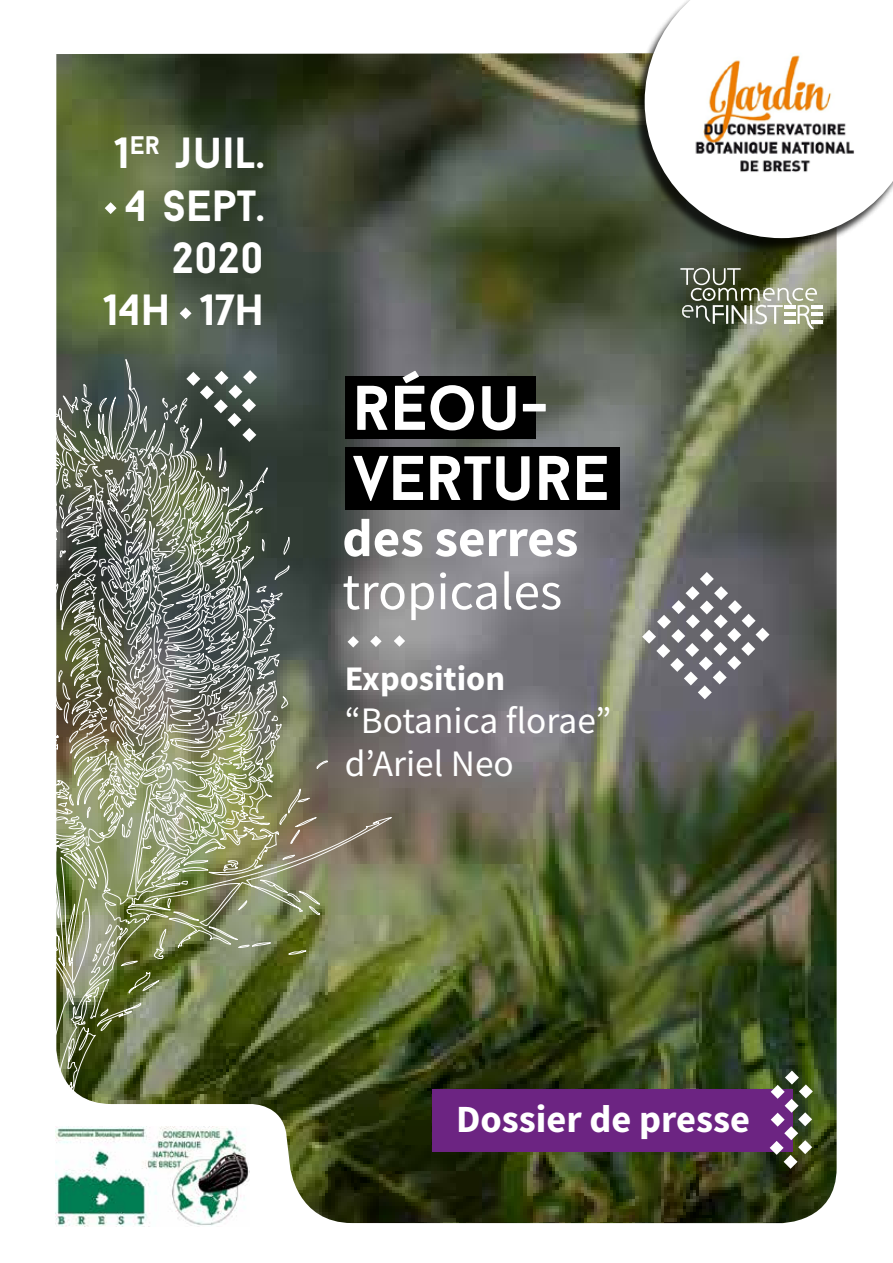
<style>
.page{position:relative;width:893px;height:1263px;background:#fff}
.page>*{position:absolute;margin:0;border:0;box-sizing:border-box;transform-origin:0 0}
.t1{font:700 63px/70.1px "Baron Neue";color:#fff}
.t2{font:53.1px "Source Sans Pro";color:#fff}
.t3{font:700 53.1px "Source Sans Pro";color:#fff}
.t4{font:700 43.65px/52.3px "Baron Neue";color:#fff;text-align:right}
.t5{font:700 38.55px "Source Sans Pro";color:#fff}
.t6{font:37.35px/43.2px "Source Sans Pro";color:#fff}
.t7{font:700 34.5px "Source Sans Pro";color:#fff}
</style>
<div class="page">
<img style="left:56px;top:53px;width:781px;height:1171px">
<svg style="left:56px;top:1094px;width:220px;height:130px"></svg>
<img style="left:56px;top:294px;width:341px;height:800px">
<svg style="left:680px;top:268px;width:143px;height:61px;background:#818771"></svg>
<img style="left:55px;top:1126px;width:194px;height:101px">
<div style="left:345px;top:376px;width:191px;height:63px;background:#000"></div>
<div style="left:432px;top:1089px;width:360px;height:62px;background:#6c2482"></div>
<div style="left:345px;top:447px;width:274px;height:63px;background:#000"></div>
<div style="left:632px;top:0;width:261px;height:253px;background:#000;opacity:.75"></div>
<svg style="left:645px;top:0;width:5px;height:238px"></svg>
<img style="left:650px;top:0;width:243px;height:238px">
<svg style="left:105px;top:202px;width:12px;height:12px"></svg>
<svg style="left:180px;top:307px;width:12px;height:12px"></svg>
<svg style="left:186px;top:370px;width:71px;height:72px;background:#5e6761"></svg>
<svg style="left:394px;top:635px;width:11px;height:12px"></svg>
<svg style="left:370px;top:636px;width:12px;height:11px"></svg>
<svg style="left:347px;top:636px;width:12px;height:11px"></svg>
<svg style="left:642px;top:572px;width:127px;height:127px;background:#828185"></svg>
<svg style="left:770px;top:1070px;width:43px;height:99px"></svg>
<p class="t4" style="left:104px;top:126px;width:162px">1<sup>ER</sup> JUIL.<br>4 SEPT.<br>2020<br>14H 17H</p>
<h1 class="t1" style="left:353px;top:371px;width:258px">RÉOU-<br>VERTURE</h1>
<h2 class="t3" style="left:342px;top:502px;width:238px">des serres</h2>
<h2 class="t2" style="left:342px;top:558px;width:221px">tropicales</h2>
<p class="t7" style="left:345px;top:655px;width:162px">Exposition</p>
<p class="t6" style="left:345px;top:699px;width:268px">“Botanica florae” d’Ariel Neo</p>
<p class="t5" style="left:456px;top:1093px;width:295px">Dossier de presse</p>
</div>
